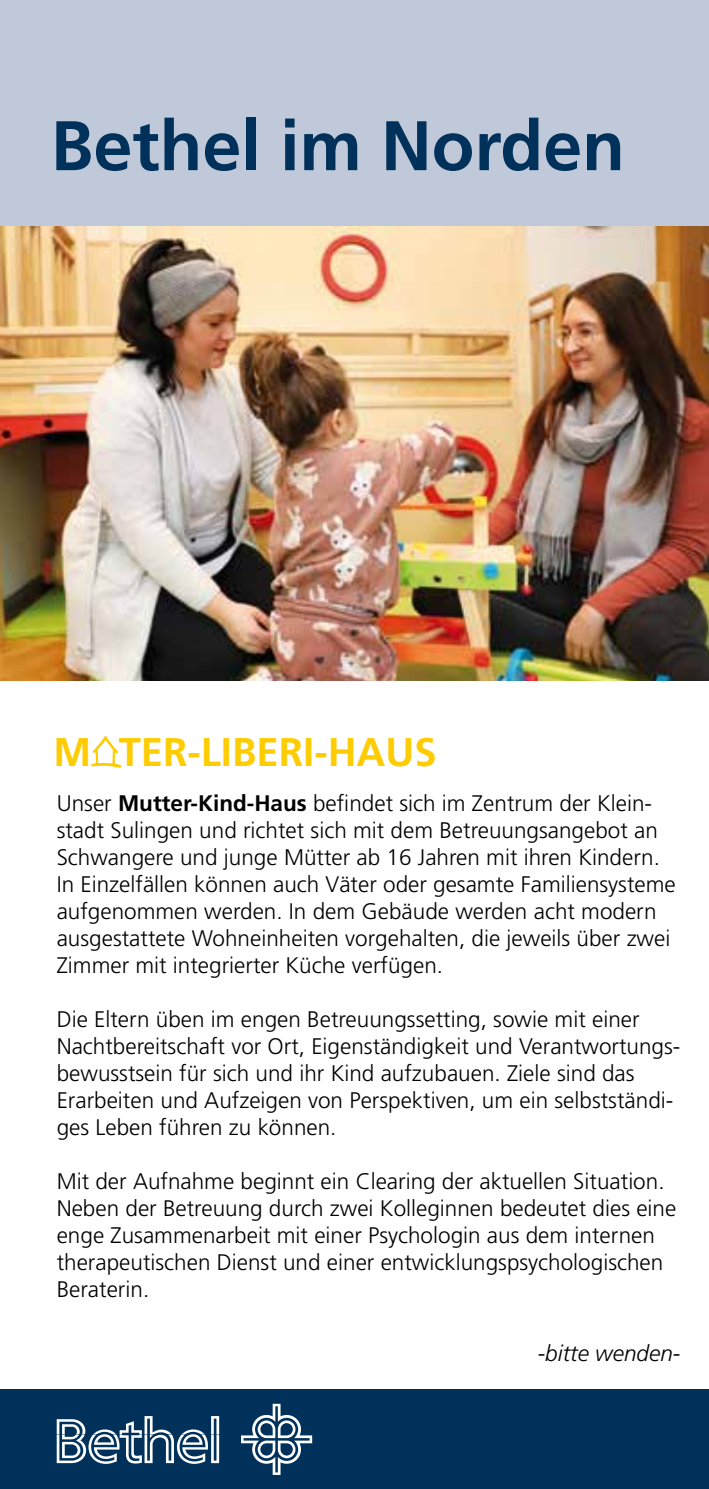
<style>
.page{position:relative;width:709px;height:1489px;background:#fff}
.page>*{position:absolute;margin:0;border:0;box-sizing:border-box;transform-origin:0 0}
.t1{font:700 70px "Frutiger";color:#00315a}
.t2{font:700 40px "Frutiger";color:#fecc00}
.t3{font:300 22.5px/27px "Frutiger";color:#000}
.t4{font:italic 300 22.5px "Frutiger";color:#000}
.s1{font-weight:700}
</style>
<div class="page">
<div style="left:0;top:1389px;width:709px;height:99px;background:#00315a"></div>
<svg style="left:57px;top:1403px;width:255px;height:71px"></svg>
<div style="left:0;top:0;width:709px;height:227px;background:#c0c9da"></div>
<img style="left:0;top:227px;width:709px;height:453px">
<svg style="left:91px;top:736px;width:31px;height:32px"></svg>
<h1 class="t1" style="left:51px;top:105px;width:576px">Bethel im Norden</h1>
<h2 class="t2" style="left:54px;top:728px;width:384px">M TER-LIBERI-HAUS</h2>
<p class="t3" style="left:57px;top:790px;width:620px">Unser <span class="s1">Mutter-Kind-Haus</span> befindet sich im Zentrum der Klein&shy;stadt Sulingen und richtet sich mit dem Betreuungsangebot an Schwangere und junge Mütter ab 16 Jahren mit ihren Kindern.<br>In Einzelfällen können auch Väter oder gesamte Familiensysteme aufgenommen werden. In dem Gebäude werden acht modern ausgestattete Wohneinheiten vorgehalten, die jeweils über zwei Zimmer mit integrierter Küche verfügen.</p>
<p class="t3" style="left:57px;top:1006px;width:625px">Die Eltern üben im engen Betreuungssetting, sowie mit einer Nachtbereitschaft vor Ort, Eigenständigkeit und Verantwortungs&shy;bewusstsein für sich und ihr Kind aufzubauen. Ziele sind das Erarbeiten und Aufzeigen von Perspektiven, um ein selbstständi&shy;ges Leben führen zu können.</p>
<p class="t3" style="left:57px;top:1168px;width:621px">Mit der Aufnahme beginnt ein Clearing der aktuellen Situation.<br>Neben der Betreuung durch zwei Kolleginnen bedeutet dies eine enge Zusammenarbeit mit einer Psychologin aus dem internen therapeutischen Dienst und einer entwicklungspsychologischen Beraterin.</p>
<p class="t4" style="left:538px;top:1340px;width:144px">-bitte wenden-</p>
</div>
